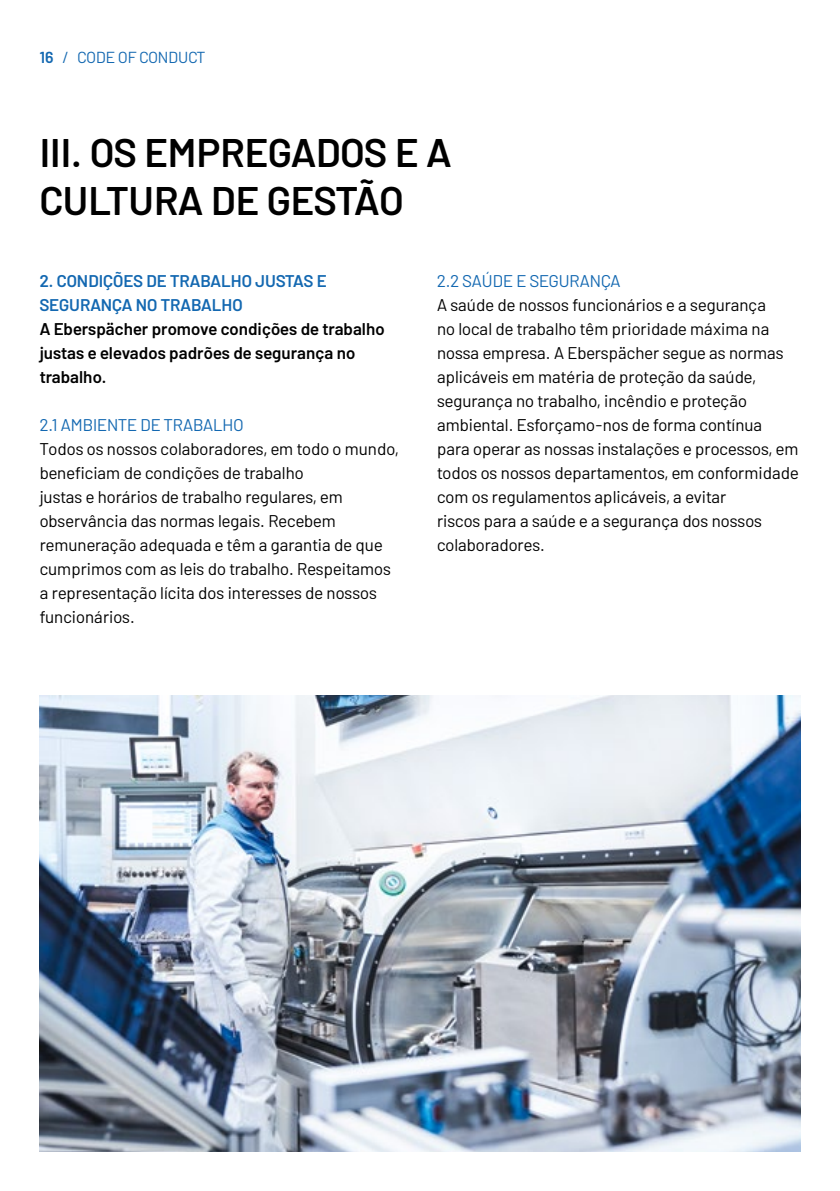
<style>
.page{position:relative;width:840px;height:1191px;background:#fff}
.page>*{position:absolute;margin:0;border:0;box-sizing:border-box;transform-origin:0 0}
.t1{font:600 40px/48px "Barlow";color:#000}
.t2{font:17px/24px "Barlow";color:#000}
.t3{font:600 17px/24px "Barlow";color:#000}
.t4{font:600 17px/24px "Barlow";color:#1368b1}
.t5{font:17px "Barlow";color:#1368b1}
.t6{font:16px "Barlow";color:#1368b1}
.s1{font-weight:600}
</style>
<div class="page">
<img style="left:40px;top:695px;width:759px;height:456px">
<p class="t6" style="left:40px;top:46px;width:167px"><span class="s1">16</span> / CODE OF CONDUCT</p>
<h1 class="t1" style="left:40px;top:125px;width:413px">III. OS EMPREGADOS E A<br>CULTURA DE GESTÃO</h1>
<p class="t4" style="left:40px;top:268px;width:288px">2. CONDIÇÕES DE TRABALHO JUSTAS E<br>SEGURANÇA NO TRABALHO</p>
<p class="t3" style="left:40px;top:316px;width:346px">A Eberspächer promove condições de trabalho justas e elevados padrões de segurança no trabalho.</p>
<p class="t5" style="left:40px;top:413px;width:205px">2.1 AMBIENTE DE TRABALHO</p>
<p class="t2" style="left:40px;top:436px;width:360px">Todos os nossos colaboradores, em todo o mundo, beneficiam de condições de trabalho<br>justas e horários de trabalho regulares, em observância das normas legais. Recebem remuneração adequada e têm a garantia de que cumprimos com as leis do trabalho. Respeitamos a representação lícita dos interesses de nossos funcionários.</p>
<p class="t5" style="left:437px;top:269px;width:185px">2.2 SAÚDE E SEGURANÇA</p>
<p class="t2" style="left:437px;top:292px;width:363px">A saúde de nossos funcionários e a segurança<br>no local de trabalho têm prioridade máxima na nossa empresa. A Eberspächer segue as normas aplicáveis em matéria de proteção da saúde, segurança no trabalho, incêndio e proteção ambiental. Esforçamo-nos de forma contínua para operar as nossas instalações e processos, em todos os nossos departamentos, em conformidade com os regulamentos aplicáveis, a evitar<br>riscos para a saúde e a segurança dos nossos colaboradores.</p>
</div>
